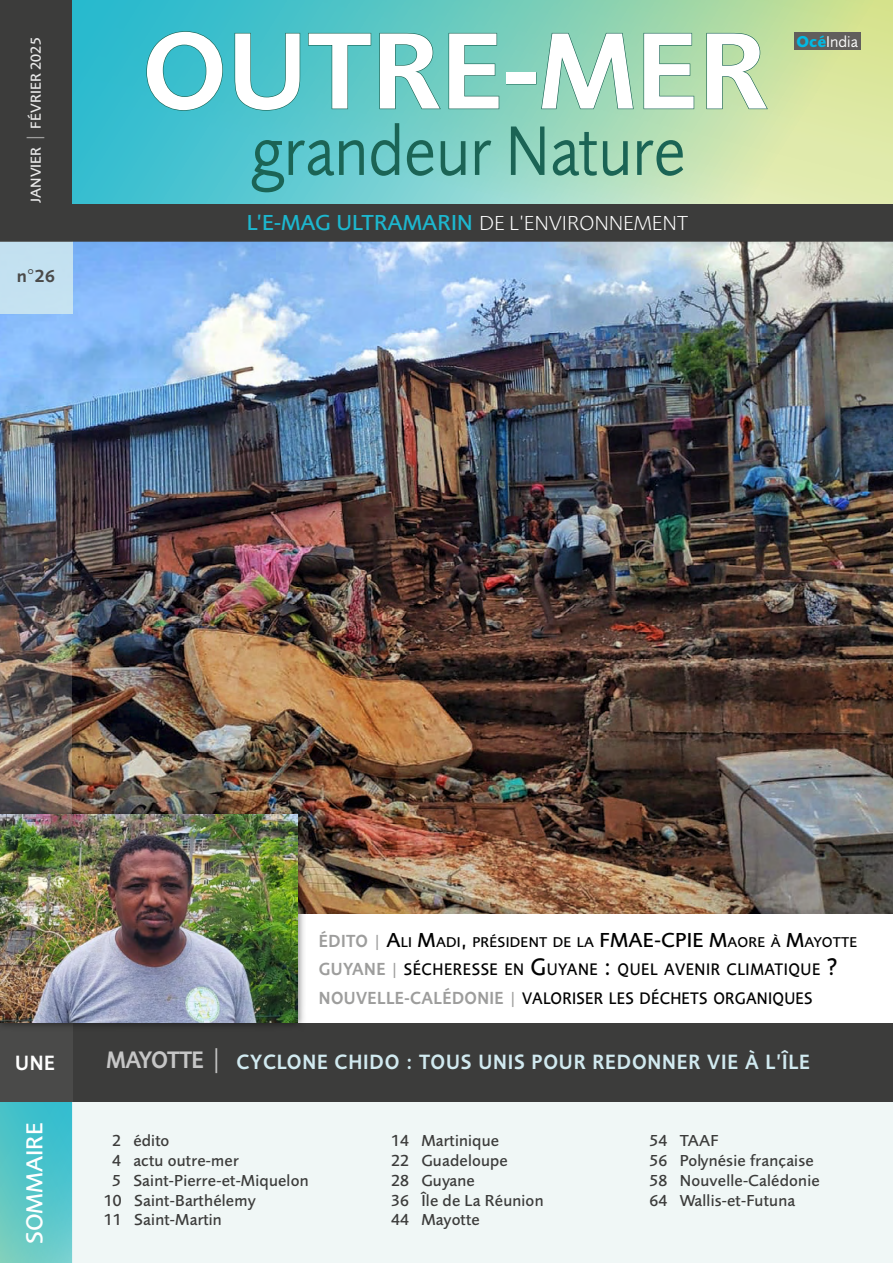
<style>
.page{position:relative;width:893px;height:1263px;background:#fff}
.page>*{position:absolute;margin:0;border:0;box-sizing:border-box;transform-origin:0 0}
.t1{font:600 112.5px "Foundry Sans";color:#fff}
.t2{font:72.6px "Foundry Sans";color:#1b6455;scale:.91 1}
.t3{font:600 24.75px "Foundry Sans";letter-spacing:-.035em;color:#c6c6c6;scale:.91 1}
.t4{font:500 24px "Foundry Sans";color:#fff}
.t5{font:500 22.5px "Foundry Sans";letter-spacing:.005em;color:#1db7ce}
.t6{font:600 21.45px "Foundry Sans";letter-spacing:.04em;color:#d1eaf0;scale:.91 1}
.t7{font:600 21.45px "Foundry Sans";color:#fff;scale:.91 1}
.t8{font:600 18px "Foundry Sans";color:#4a4a49}
.t9{font:500 17.4px "Foundry Sans";letter-spacing:.015em;color:#000;scale:.91 1}
.t10{font:500 17.4px "Foundry Sans";letter-spacing:.035em;color:#000;scale:.91 1}
.t11{font:500 16.5px/19.8px "Foundry Sans";letter-spacing:.01em;color:#3c3c3b}
.t12{font:16.2px "Foundry Sans";color:#fff}
.t13{font:500 15px "Foundry Sans";letter-spacing:.005em;color:#e9e9e9}
.t14{font:500 14.7px "Foundry Sans";letter-spacing:.015em;color:#000}
.s1{font-weight:300;font-size:21px;color:#9d9d9c}
.s2{font-family:"Avenir";font-weight:300}
.s3{font-weight:300;font-size:21px;color:#fff}
.s4{font-weight:700;color:#02b9e3}
.s5{font-weight:600;font-size:18.15px;color:#9d9d9c}
.s6{font-size:21px}
.s7{font-size:24.75px}
.s8{font-weight:300;font-size:29.7px}
</style>
<div class="page">
<img style="left:72px;top:242px;width:821px;height:668px">
<div style="left:0;top:910px;width:893px;height:125px;background:#000;opacity:.5"></div>
<div style="left:0;top:914px;width:893px;height:109px;background:#fff"></div>
<div style="left:0;top:1099px;width:72px;height:164px;background:linear-gradient(to bottom,#35b7c6,#73d0c9)"></div>
<img style="left:0;top:314px;width:72px;height:493px">
<div style="left:73px;top:1101px;width:820px;height:162px;background:#eff7f6"></div>
<div style="left:0;top:0;width:71px;height:242px;background:#3c3c3b"></div>
<svg style="left:73px;top:0;width:820px;height:204px;background:#88d3be"></svg>
<div style="left:795px;top:32px;width:66px;height:18px;background:#615e5c"></div>
<svg style="left:146px;top:31px;width:78px;height:80px;background:#37b7c4"></svg>
<svg style="left:234px;top:32px;width:67px;height:79px;background:#44bac0"></svg>
<svg style="left:307px;top:32px;width:65px;height:78px;background:#53bfc0"></svg>
<svg style="left:379px;top:32px;width:62px;height:78px;background:#5fc0b8"></svg>
<svg style="left:448px;top:32px;width:52px;height:78px;background:#6cc2b3"></svg>
<div style="left:506px;top:72px;width:30px;height:13px;border:1px solid #1b6455"></div>
<svg style="left:540px;top:32px;width:94px;height:78px;background:#88cbae"></svg>
<svg style="left:643px;top:32px;width:52px;height:78px;background:#9acda5"></svg>
<svg style="left:706px;top:32px;width:62px;height:78px;background:#aed39f"></svg>
<div style="left:0;top:1023px;width:893px;height:78px;background:#3c3c3b"></div>
<div style="left:0;top:1023px;width:72px;height:78px;background:#4a4a49"></div>
<div style="left:0;top:242px;width:72px;height:72px;background:#c4e1f1"></div>
<div style="left:0;top:204px;width:893px;height:38px;background:#3c3c3b"></div>
<div style="left:0;top:807px;width:307px;height:225px;background:#000;opacity:.5"></div>
<img style="left:0;top:814px;width:298px;height:209px">
<p class="t13" style="left:27px;top:203px;width:167px;rotate:-90deg">JANVIER <span class="s1">|</span> FÉVRIER 2025</p>
<p class="t8" style="left:17px;top:265px;width:40px">n<span class="s2">°</span>26</p>
<p class="t1" style="left:142px;top:5px;width:627px">OUTRE-MER</p>
<p class="t2" style="left:250px;top:108px;width:480px">grandeur Nature</p>
<p class="t5" style="left:247px;top:209px;width:443px">L’E-MAG ULTRAMARIN <span class="s3">DE L’ENVIRONNEMENT</span></p>
<p class="t12" style="left:797px;top:32px;width:63px"><span class="s4">Océ</span>India</p>
<p class="t7" style="left:15px;top:1050px;width:45px">UNE</p>
<p class="t14" style="left:319px;top:934px;width:540px"><span class="s5">ÉDITO |</span> <span class="s6">A</span>LI <span class="s6">M</span>ADI<span class="s6">,</span> PRÉSIDENT DE LA <span class="s6">FMAE-CPIE M</span>AORE À <span class="s6">M</span>AYOTTE</p>
<p class="t10" style="left:319px;top:959px;width:572px"><span class="s5">GUYANE |</span> SÉCHERESSE EN <span class="s7">G</span>UYANE <span class="s7">:</span> QUEL AVENIR CLIMATIQUE <span class="s7">?</span></p>
<p class="t9" style="left:319px;top:988px;width:544px"><span class="s5">NOUVELLE-CALÉDONIE |</span> VALORISER LES DÉCHETS ORGANIQUES</p>
<p class="t3" style="left:107px;top:1046px;width:129px">MAYOTTE <span class="s8">|</span></p>
<p class="t6" style="left:236px;top:1049px;width:632px">CYCLONE CHIDO : TOUS UNIS POUR REDONNER VIE À L’ÎLE</p>
<p class="t4" style="left:20px;top:1244px;width:123px;rotate:-90deg">SOMMAIRE</p>
<p class="t11" style="left:112px;top:1131px;width:59px">2 édito</p>
<p class="t11" style="left:112px;top:1150px;width:128px">4 actu outre-mer</p>
<p class="t11" style="left:112px;top:1170px;width:198px">5 Saint-Pierre-et-Miquelon</p>
<p class="t11" style="left:104px;top:1190px;width:153px">10 Saint-Barthélemy</p>
<p class="t11" style="left:104px;top:1210px;width:119px">11 Saint-Martin</p>
<p class="t11" style="left:391px;top:1131px;width:110px">14 Martinique</p>
<p class="t11" style="left:391px;top:1150px;width:118px">22 Guadeloupe</p>
<p class="t11" style="left:391px;top:1170px;width:85px">28 Guyane</p>
<p class="t11" style="left:391px;top:1190px;width:154px">36 Île de La Réunion</p>
<p class="t11" style="left:391px;top:1210px;width:90px">44 Mayotte</p>
<p class="t11" style="left:649px;top:1131px;width:71px">54 TAAF</p>
<p class="t11" style="left:649px;top:1150px;width:166px">56 Polynésie française</p>
<p class="t11" style="left:649px;top:1170px;width:172px">58 Nouvelle-Calédonie<br>64 Wallis-et-Futuna</p>
</div>
